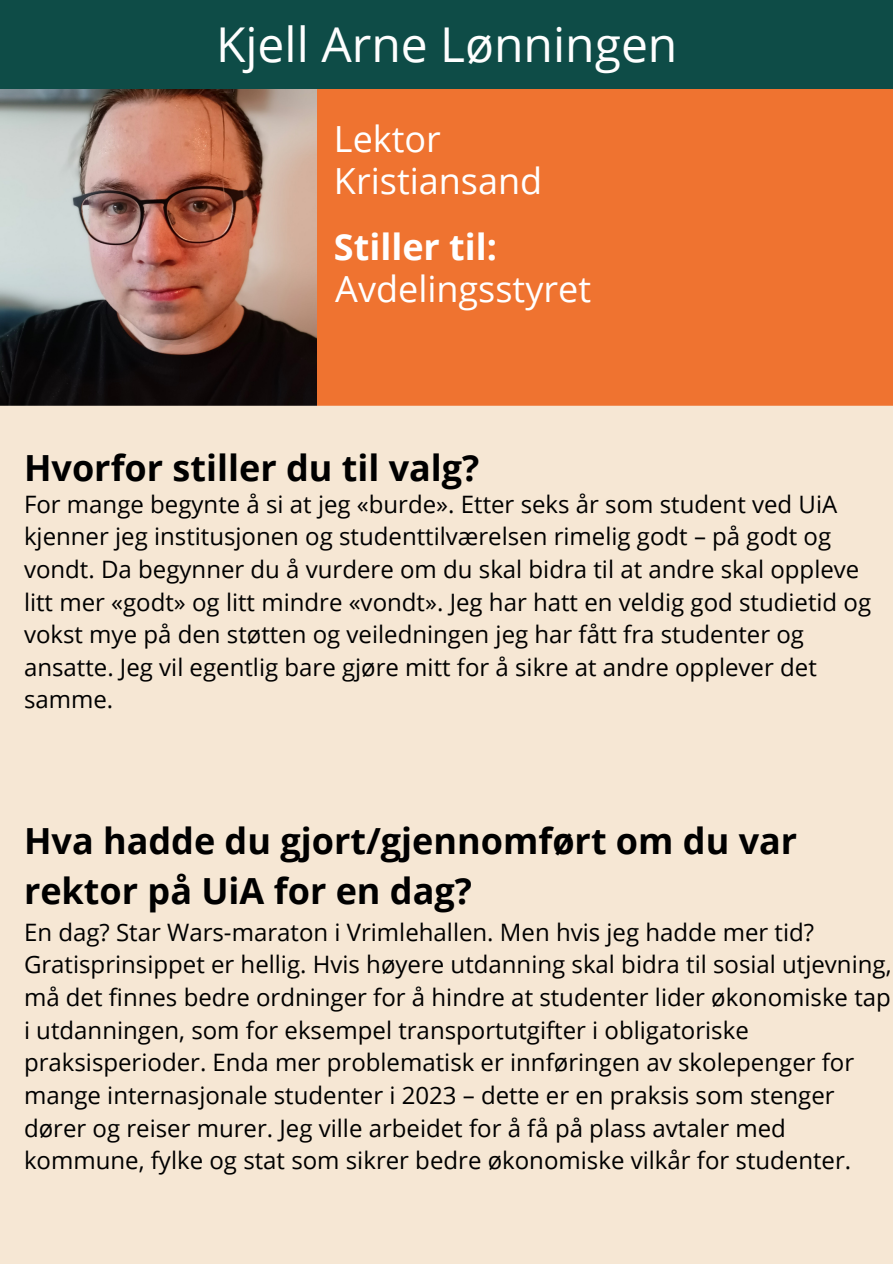
<style>
.page{position:relative;width:893px;height:1264px;background:#fff}
.page>*{position:absolute;margin:0;border:0;box-sizing:border-box;transform-origin:0 0}
.t1{font:48px "Open Sans";color:#fefefe}
.t2{font:700 36px/49.5px "Open Sans";color:#000}
.t3{font:36px "Open Sans";color:#fff}
.t4{font:700 36px "Open Sans";color:#fff}
.t5{font:24px/32.7px "Open Sans";color:#000}
</style>
<div class="page">
<div style="left:0;top:0;width:892px;height:89px;background:#0e4c47"></div>
<div style="left:0;top:89px;width:892px;height:317px;background:#ef7330"></div>
<img style="left:0;top:89px;width:316px;height:317px">
<div style="left:0;top:406px;width:892px;height:857px;background:#f6e7d4"></div>
<p class="t1" style="left:216px;top:11px;width:463px">Kjell Arne Lønningen</p>
<h3 class="t3" style="left:334px;top:113px;width:108px">Lektor</h3>
<h3 class="t3" style="left:334px;top:156px;width:210px">Kristiansand</h3>
<h2 class="t4" style="left:334px;top:221px;width:165px">Stiller til:</h2>
<h3 class="t3" style="left:335px;top:264px;width:257px">Avdelingsstyret</h3>
<h2 class="t2" style="left:24px;top:443px;width:457px">Hvorfor stiller du til valg?</h2>
<p class="t5" style="left:24px;top:487px;width:848px">For mange begynte å si at jeg «burde». Etter seks år som student ved UiA kjenner jeg institusjonen og studenttilværelsen rimelig godt – på godt og vondt. Da begynner du å vurdere om du skal bidra til at andre skal oppleve litt mer «godt» og litt mindre «vondt». Jeg har hatt en veldig god studietid og vokst mye på den støtten og veiledningen jeg har fått fra studenter og ansatte. Jeg vil egentlig bare gjøre mitt for å sikre at andre opplever det samme.</p>
<h2 class="t2" style="left:24px;top:815px;width:774px">Hva hadde du gjort/gjennomført om du var rektor på UiA for en dag?</h2>
<p class="t5" style="left:24px;top:915px;width:868px">En dag? Star Wars-maraton i Vrimlehallen. Men hvis jeg hadde mer tid?<br>Gratisprinsippet er hellig. Hvis høyere utdanning skal bidra til sosial utjevning, må det finnes bedre ordninger for å hindre at studenter lider økonomiske tap i utdanningen, som for eksempel transportutgifter i obligatoriske praksisperioder. Enda mer problematisk er innføringen av skolepenger for mange internasjonale studenter i 2023 – dette er en praksis som stenger dører og reiser murer. Jeg ville arbeidet for å få på plass avtaler med kommune, fylke og stat som sikrer bedre økonomiske vilkår for studenter.</p>
</div>
